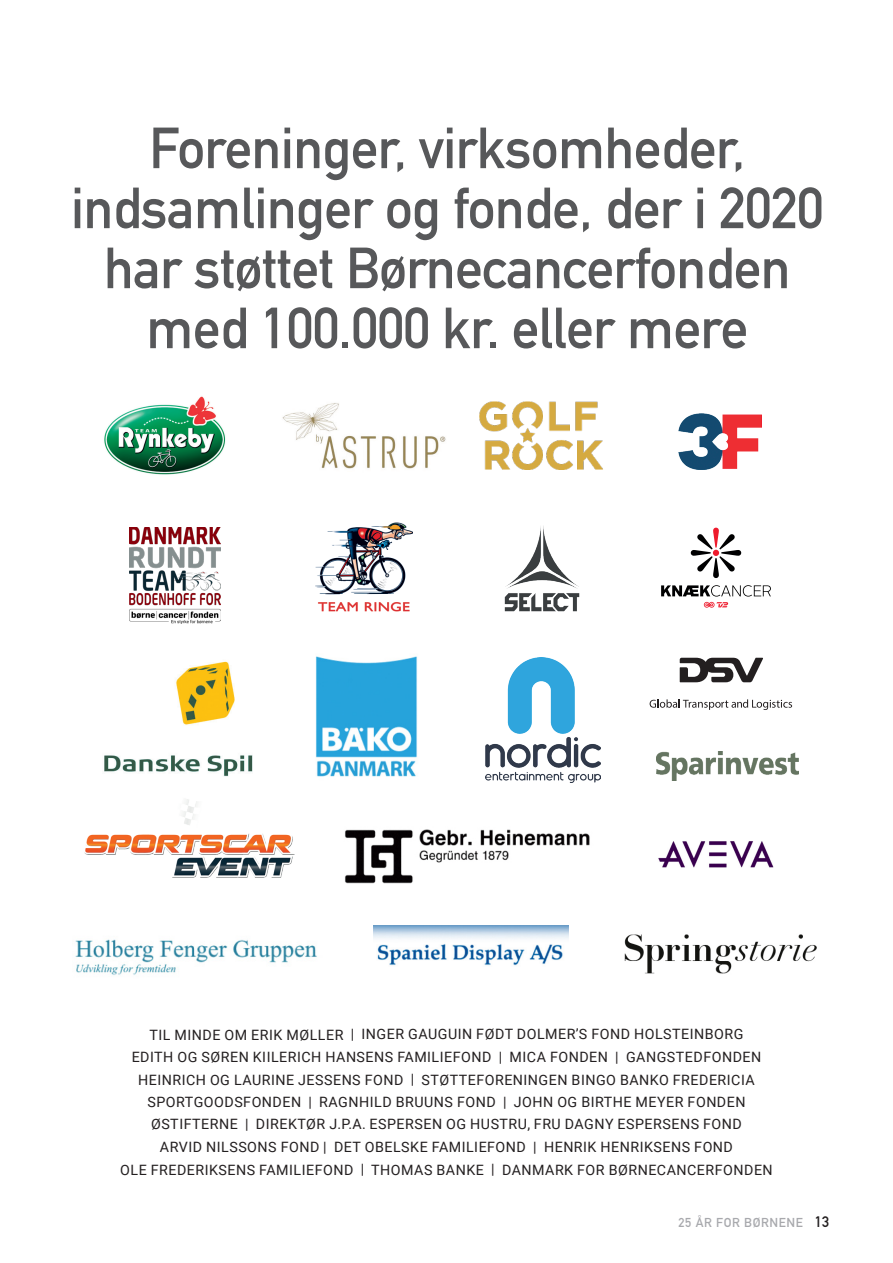
<style>
.page{position:relative;width:893px;height:1263px;background:#fff}
.page>*{position:absolute;margin:0;border:0;box-sizing:border-box;transform-origin:0 0}
.Overskrift_1{font:57px/60px "DIN Mittelschrift Std";letter-spacing:-.01em;color:#57585a;text-align:center}
.t1{font:14.25px "Roboto";letter-spacing:.035em;color:#231f20}
.t2{font:12.75px "DIN Mittelschrift Std";letter-spacing:.05em;color:#a8a9ad}
.s1{font-size:15px;color:#231f20}
</style>
<div class="page">
<img style="left:658px;top:841px;width:116px;height:27px">
<img style="left:104px;top:396px;width:122px;height:79px">
<img style="left:316px;top:522px;width:96px;height:90px">
<img style="left:130px;top:528px;width:90px;height:96px">
<img style="left:679px;top:413px;width:82px;height:57px">
<img style="left:504px;top:526px;width:76px;height:86px">
<img style="left:84px;top:799px;width:210px;height:79px">
<svg style="left:680px;top:658px;width:83px;height:24px"></svg>
<svg style="left:650px;top:699px;width:142px;height:11px"></svg>
<svg style="left:691px;top:528px;width:50px;height:50px"></svg>
<svg style="left:661px;top:585px;width:110px;height:23px"></svg>
<img style="left:485px;top:657px;width:115px;height:126px">
<img style="left:656px;top:751px;width:142px;height:30px">
<img style="left:315px;top:656px;width:102px;height:121px">
<img style="left:345px;top:829px;width:245px;height:55px">
<img style="left:282px;top:403px;width:164px;height:66px">
<img style="left:75px;top:939px;width:242px;height:36px">
<img style="left:624px;top:934px;width:193px;height:40px">
<img style="left:479px;top:401px;width:124px;height:69px">
<img style="left:104px;top:661px;width:149px;height:116px">
<img style="left:374px;top:926px;width:194px;height:40px">
<p class="Overskrift_1" style="left:71px;top:119px;width:754px">Foreninger, virksomheder, indsamlinger og fonde, der i 2020 har støttet Børnecancerfonden</p>
<p class="Overskrift_1" style="left:146px;top:299px;width:603px">med 100.000 kr. eller mere</p>
<p class="t1" style="left:149px;top:1024px;width:595px">TIL MINDE OM ERIK MØLLER | INGER GAUGUIN FØDT DOLMER’S FOND HOLSTEINBORG</p>
<p class="t1" style="left:132px;top:1047px;width:631px">EDITH OG SØREN KIILERICH HANSENS FAMILIEFOND | MICA FONDEN | GANGSTEDFONDEN</p>
<p class="t1" style="left:138px;top:1070px;width:618px">HEINRICH OG LAURINE JESSENS FOND | STØTTEFORENINGEN BINGO BANKO FREDERICIA</p>
<p class="t1" style="left:147px;top:1092px;width:600px">SPORTGOODSFONDEN | RAGNHILD BRUUNS FOND | JOHN OG BIRTHE MEYER FONDEN</p>
<p class="t1" style="left:151px;top:1114px;width:592px">ØSTIFTERNE | DIREKTØR J.P.A. ESPERSEN OG HUSTRU, FRU DAGNY ESPERSENS FOND</p>
<p class="t1" style="left:160px;top:1137px;width:574px">ARVID NILSSONS FOND | DET OBELSKE FAMILIEFOND | HENRIK HENRIKSENS FOND</p>
<p class="t1" style="left:120px;top:1160px;width:654px">OLE FREDERIKSENS FAMILIEFOND | THOMAS BANKE | DANMARK FOR BØRNECANCERFONDEN</p>
<p class="t2" style="left:678px;top:1215px;width:152px">25 ÅR FOR BØRNENE <span class="s1">13</span></p>
</div>
